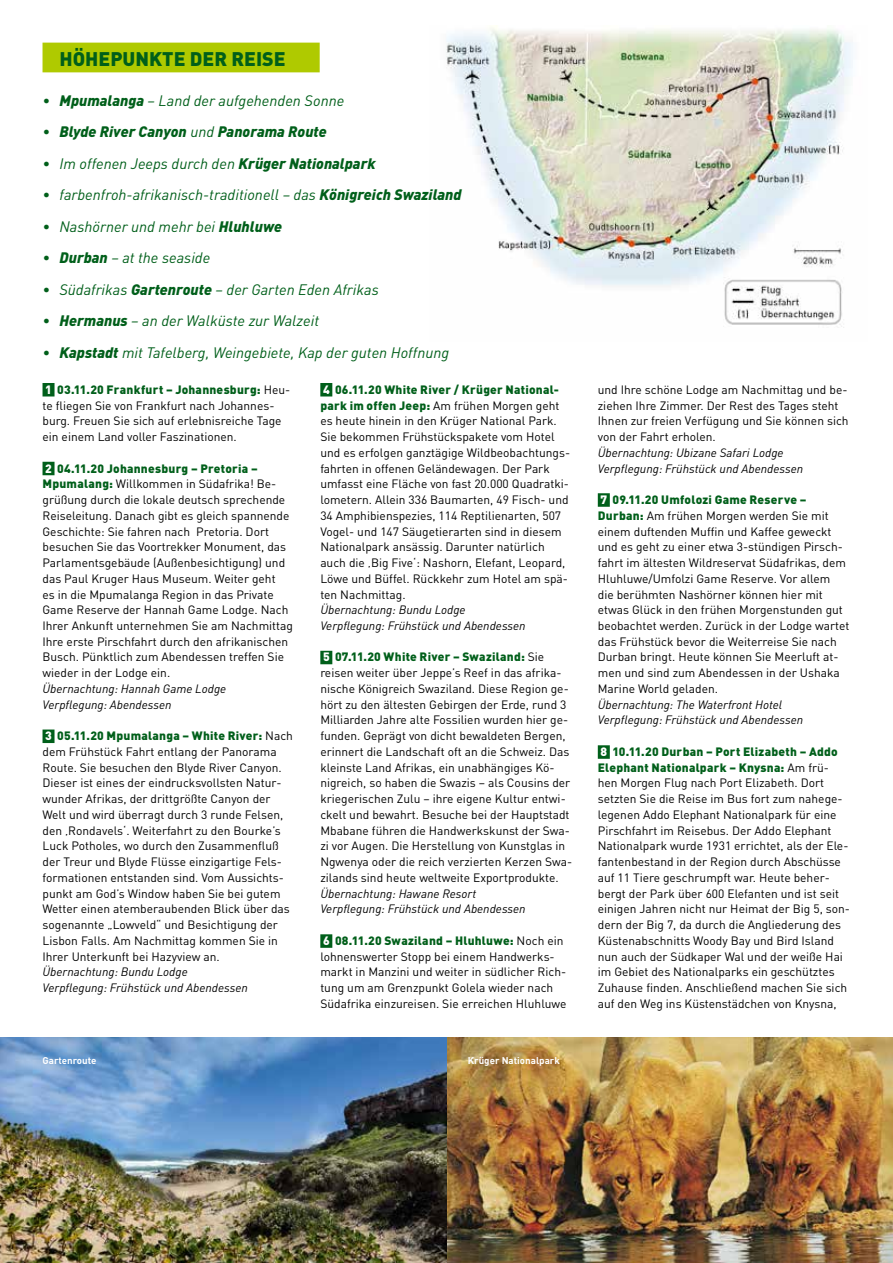
<style>
.page{position:relative;width:893px;height:1263px;background:#fff}
.page>*{position:absolute;margin:0;border:0;box-sizing:border-box;transform-origin:0 0}
.t1{font:900 19.5px "DIN";color:#005f1a}
.t2{font:italic 15px "DIN";color:#005f1a}
.t3{font:italic 900 15px "DIN";color:#005f1a}
.t4{font:12px/15.8px "DIN";color:#000}
.t5{font:italic 12px/15.8px "DIN";color:#000}
.t6{font:700 9.75px "DIN";color:#fff}
.s1{font-weight:900}
.s2{font-weight:400}
.s3{font-weight:900;color:#fff}
.s4{font-weight:900;color:#005f1a}
</style>
<div class="page">
<img style="left:446px;top:25px;width:407px;height:303px">
<div style="left:598px;top:493px;width:12px;height:14px;background:#005f1a"></div>
<div style="left:598px;top:745px;width:12px;height:14px;background:#005f1a"></div>
<div style="left:43px;top:383px;width:12px;height:13px;background:#005f1a"></div>
<div style="left:43px;top:462px;width:12px;height:13px;background:#005f1a"></div>
<div style="left:43px;top:729px;width:12px;height:14px;background:#005f1a"></div>
<div style="left:320px;top:383px;width:12px;height:13px;background:#005f1a"></div>
<div style="left:320px;top:651px;width:12px;height:13px;background:#005f1a"></div>
<div style="left:320px;top:934px;width:12px;height:14px;background:#005f1a"></div>
<div style="left:43px;top:43px;width:277px;height:29px;background:#afca00"></div>
<img style="left:0;top:1037px;width:893px;height:226px">
<h1 class="t1" style="left:60px;top:45px;width:228px">HÖHEPUNKTE DER REISE</h1>
<p class="t2" style="left:43px;top:91px;width:303px">• <span class="s1">Mpumalanga</span> – Land der aufgehenden Sonne</p>
<p class="t3" style="left:43px;top:122px;width:286px"><span class="s2">•</span> Blyde River Canyon <span class="s2">und</span> Panorama Route</p>
<p class="t2" style="left:43px;top:154px;width:335px">• Im offenen Jeeps durch den <span class="s1">Krüger Nationalpark</span></p>
<p class="t2" style="left:43px;top:186px;width:421px">• farbenfroh-afrikanisch-traditionell – das <span class="s1">Königreich Swaziland</span></p>
<p class="t2" style="left:43px;top:217px;width:241px">• Nashörner und mehr bei <span class="s1">Hluhluwe</span></p>
<p class="t2" style="left:43px;top:249px;width:169px">• <span class="s1">Durban</span> – at the seaside</p>
<p class="t2" style="left:43px;top:280px;width:338px">• Südafrikas <span class="s1">Gartenroute</span> – der Garten Eden Afrikas</p>
<p class="t2" style="left:43px;top:312px;width:278px">• <span class="s1">Hermanus</span> – an der Walküste zur Walzeit</p>
<p class="t2" style="left:43px;top:343px;width:408px">• <span class="s1">Kapstadt</span> mit Tafelberg, Weingebiete, Kap der guten Hoffnung</p>
<p class="t4" style="left:43px;top:381px;width:249px"><span class="s3">1</span> <span class="s4">03.11.20 Frankfurt – Johannesburg:</span> Heu&shy;te fliegen Sie von Frankfurt nach Johannes&shy;burg. Freuen Sie sich auf erlebnisreiche Tage ein einem Land voller Faszinationen.</p>
<p class="t4" style="left:43px;top:460px;width:252px"><span class="s3">2</span> <span class="s4">04.11.20 Johannesburg – Pretoria – Mpumalang:</span> Willkommen in Südafrika! Be&shy;grüßung durch die lokale deutsch sprechende Reiseleitung. Danach gibt es gleich spannende Geschichte: Sie fahren nach Pretoria. Dort besuchen Sie das Voortrekker Monument, das Parlamentsgebäude (Außenbesichtigung) und das Paul Kruger Haus Museum. Weiter geht<br>es in die Mpumalanga Region in das Private Game Reserve der Hannah Game Lodge. Nach Ihrer Ankunft unternehmen Sie am Nachmittag Ihre erste Pirschfahrt durch den afrikanischen Busch. Pünktlich zum Abendessen treffen Sie wieder in der Lodge ein.</p>
<p class="t5" style="left:43px;top:680px;width:185px">Übernachtung: Hannah Game Lodge<br>Verpflegung: Abendessen</p>
<p class="t4" style="left:43px;top:728px;width:252px"><span class="s3">3</span> <span class="s4">05.11.20 Mpumalanga – White River:</span> Nach dem Frühstück Fahrt entlang der Panorama Route. Sie besuchen den Blyde River Canyon.<br>Dieser ist eines der eindrucksvollsten Natur&shy;wunder Afrikas, der drittgrößte Canyon der Welt und wird überragt durch 3 runde Felsen, den ‚Rondavels‘. Weiterfahrt zu den Bourke’s Luck Potholes, wo durch den Zusammenfluß der Treur und Blyde Flüsse einzigartige Fels&shy;formationen entstanden sind. Vom Aussichts&shy;punkt am God’s Window haben Sie bei gutem Wetter einen atemberaubenden Blick über das sogenannte „Lowveld“ und Besichtigung der Lisbon Falls. Am Nachmittag kommen Sie in Ihrer Unterkunft bei Hazyview an.</p>
<p class="t5" style="left:43px;top:964px;width:207px">Übernachtung: Bundu Lodge<br>Verpflegung: Frühstück und Abendessen</p>
<p class="t4" style="left:320px;top:381px;width:251px"><span class="s3">4</span> <span class="s4">06.11.20 White River / Krüger National&shy;park im offen Jeep:</span> Am frühen Morgen geht es heute hinein in den Krüger National Park.<br>Sie bekommen Frühstückspakete vom Hotel und es erfolgen ganztägige Wildbeobachtungs&shy;fahrten in offenen Geländewagen. Der Park umfasst eine Fläche von fast 20.000 Quadratki&shy;lometern. Allein 336 Baumarten, 49 Fisch- und 34 Amphibienspezies, 114 Reptilienarten, 507<br>Vogel- und 147 Säugetierarten sind in diesem Nationalpark ansässig. Darunter natürlich auch die ‚Big Five‘: Nashorn, Elefant, Leopard, Löwe und Büffel. Rückkehr zum Hotel am spä&shy;ten Nachmittag.</p>
<p class="t5" style="left:320px;top:602px;width:207px">Übernachtung: Bundu Lodge<br>Verpflegung: Frühstück und Abendessen</p>
<p class="t4" style="left:320px;top:649px;width:254px"><span class="s3">5</span> <span class="s4">07.11.20 White River – Swaziland:</span> Sie reisen weiter über Jeppe’s Reef in das afrika&shy;nische Königreich Swaziland. Diese Region ge&shy;hört zu den ältesten Gebirgen der Erde, rund 3<br>Milliarden Jahre alte Fossilien wurden hier ge&shy;funden. Geprägt von dicht bewaldeten Bergen, erinnert die Landschaft oft an die Schweiz. Das kleinste Land Afrikas, ein unabhängiges Kö&shy;nigreich, so haben die Swazis – als Cousins der kriegerischen Zulu – ihre eigene Kultur entwi&shy;ckelt und bewahrt. Besuche bei der Hauptstadt Mbabane führen die Handwerkskunst der Swa&shy;zi vor Augen. Die Herstellung von Kunstglas in Ngwenya oder die reich verzierten Kerzen Swa&shy;zilands sind heute weltweite Exportprodukte.</p>
<p class="t5" style="left:320px;top:885px;width:207px">Übernachtung: Hawane Resort<br>Verpflegung: Frühstück und Abendessen</p>
<p class="t4" style="left:320px;top:932px;width:248px"><span class="s3">6</span> <span class="s4">08.11.20 Swaziland – Hluhluwe:</span> Noch ein lohnenswerter Stopp bei einem Handwerks&shy;markt in Manzini und weiter in südlicher Rich&shy;tung um am Grenzpunkt Golela wieder nach Südafrika einzureisen. Sie erreichen Hluhluwe</p>
<p class="t6" style="left:43px;top:1054px;width:56px">Gartenroute</p>
<p class="t6" style="left:468px;top:1054px;width:94px">Krüger Nationalpark</p>
<p class="t4" style="left:598px;top:381px;width:252px">und Ihre schöne Lodge am Nachmittag und be&shy;ziehen Ihre Zimmer. Der Rest des Tages steht Ihnen zur freien Verfügung und Sie können sich von der Fahrt erholen.</p>
<p class="t5" style="left:598px;top:444px;width:207px">Übernachtung: Ubizane Safari Lodge<br>Verpflegung: Frühstück und Abendessen</p>
<p class="t4" style="left:598px;top:492px;width:253px"><span class="s3">7</span> <span class="s4">09.11.20 Umfolozi Game Reserve – Durban:</span> Am frühen Morgen werden Sie mit einem duftenden Muffin und Kaffee geweckt und es geht zu einer etwa 3-stündigen Pirsch&shy;fahrt im ältesten Wildreservat Südafrikas, dem Hluhluwe/Umfolzi Game Reserve. Vor allem<br>die berühmten Nashörner können hier mit etwas Glück in den frühen Morgenstunden gut beobachtet werden. Zurück in der Lodge wartet das Frühstück bevor die Weiterreise Sie nach Durban bringt. Heute können Sie Meerluft at&shy;men und sind zum Abendessen in der Ushaka Marine World geladen.</p>
<p class="t5" style="left:598px;top:696px;width:207px">Übernachtung: The Waterfront Hotel<br>Verpflegung: Frühstück und Abendessen</p>
<p class="t4" style="left:598px;top:743px;width:254px"><span class="s3">8</span> <span class="s4">10.11.20 Durban – Port Elizabeth – Addo Elephant Nationalpark – Knysna:</span> Am frü&shy;hen Morgen Flug nach Port Elizabeth. Dort setzten Sie die Reise im Bus fort zum nahege&shy;legenen Addo Elephant Nationalpark für eine Pirschfahrt im Reisebus. Der Addo Elephant Nationalpark wurde 1931 errichtet, als der Ele&shy;fantenbestand in der Region durch Abschüsse auf 11 Tiere geschrumpft war. Heute beher&shy;bergt der Park über 600 Elefanten und ist seit einigen Jahren nicht nur Heimat der Big 5, son&shy;dern der Big 7, da durch die Angliederung des Küstenabschnitts Woody Bay und Bird Island nun auch der Südkaper Wal und der weiße Hai im Gebiet des Nationalparks ein geschütztes Zuhause finden. Anschließend machen Sie sich auf den Weg ins Küstenstädchen von Knysna,</p>
</div>
